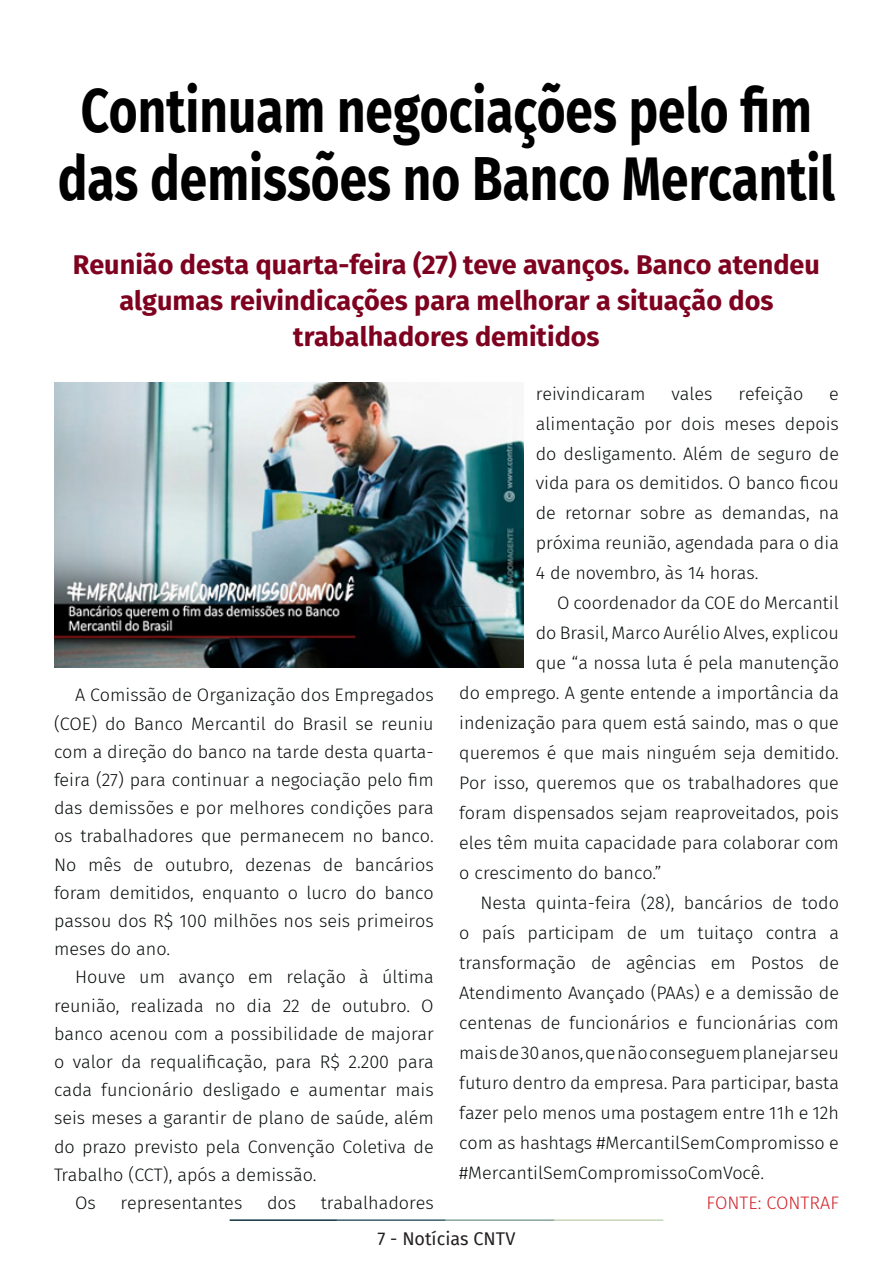
<style>
.page{position:relative;width:893px;height:1263px;background:#fff}
.page>*{position:absolute;margin:0;border:0;box-sizing:border-box;transform-origin:0 0}
.t1{font:700 61.8px/67.5px "Fira Sans";color:#000001;text-align:center;scale:.8 1}
.t2{font:700 27px/36px "Fira Sans";color:#7e0220;text-align:center}
.t3{font:300 18px/28.2px "Fira Sans";color:#080d0b;text-align:justify}
.t4{font:18px "Fira Sans";color:#231f20}
.t5{font:300 18px "Fira Sans";color:#d1232a}
</style>
<div class="page">
<hr style="left:230px;top:1219px;width:107px;height:2px;background:#0e323f">
<hr style="left:337px;top:1219px;width:109px;height:2px;background:#3a5f6d">
<hr style="left:446px;top:1219px;width:109px;height:2px;background:#87a59a">
<hr style="left:555px;top:1219px;width:108px;height:2px;background:#c6d5b7">
<img style="left:54px;top:383px;width:470px;height:284px">
<p class="t1" style="left:58px;top:73px;width:973px">Continuam negociações pelo fim das demissões no Banco Mercantil</p>
<p class="t2" style="left:73px;top:245px;width:748px">Reunião desta quarta-feira (27) teve avanços. Banco atendeu algumas reivindicações para melhorar a situação dos trabalhadores demitidos</p>
<p class="t3" style="left:54px;top:681px;width:381px;text-indent:21px">A Comissão de Organização dos Empregados (COE) do Banco Mercantil do Brasil se reuniu com a direção do banco na tarde desta quarta&shy;feira (27) para continuar a negociação pelo fim das demissões e por melhores condições para os trabalhadores que permanecem no banco.<br>No mês de outubro, dezenas de bancários foram demitidos, enquanto o lucro do banco passou dos R$ 100 milhões nos seis primeiros meses do ano.</p>
<p class="t3" style="left:54px;top:963px;width:381px;text-indent:21px">Houve um avanço em relação à última reunião, realizada no dia 22 de outubro. O banco acenou com a possibilidade de majorar o valor da requalificação, para R$ 2.200 para cada funcionário desligado e aumentar mais seis meses a garantir de plano de saúde, além do prazo previsto pela Convenção Coletiva de Trabalho (CCT), após a demissão.</p>
<p class="t3" style="left:75px;top:1188px;width:22px">Os</p>
<p class="t3" style="left:121px;top:1188px;width:123px">representantes</p>
<p class="t3" style="left:267px;top:1188px;width:31px">dos</p>
<p class="t3" style="left:321px;top:1188px;width:114px">trabalhadores</p>
<p class="t3" style="left:536px;top:379px;width:111px">reivindicaram</p>
<p class="t3" style="left:671px;top:379px;width:43px">vales</p>
<p class="t3" style="left:739px;top:379px;width:66px">refeição</p>
<p class="t3" style="left:536px;top:378px;width:305px;line-height:30px;text-indent:293px">e alimentação por dois meses depois do desligamento. Além de seguro de vida para os demitidos. O banco ficou de retornar sobre as demandas, na próxima reunião, agendada para o dia 4 de novembro, às 14 horas.</p>
<p class="t3" style="left:557px;top:589px;width:283px">O coordenador da COE do Mercantil</p>
<p class="t3" style="left:536px;top:619px;width:305px">do Brasil, Marco Aurélio Alves, explicou</p>
<p class="t3" style="left:536px;top:649px;width:305px">que “a nossa luta é pela manutenção</p>
<p class="t3" style="left:459px;top:679px;width:381px">do emprego. A gente entende a importância da</p>
<p class="t3" style="left:459px;top:709px;width:381px">indenização para quem está saindo, mas o que</p>
<p class="t3" style="left:459px;top:739px;width:381px">queremos é que mais ninguém seja demitido.</p>
<p class="t3" style="left:459px;top:769px;width:381px">Por isso, queremos que os trabalhadores que</p>
<p class="t3" style="left:459px;top:799px;width:381px">foram dispensados sejam reaproveitados, pois</p>
<p class="t3" style="left:459px;top:829px;width:381px">eles têm muita capacidade para colaborar com</p>
<p class="t3" style="left:459px;top:859px;width:204px">o crescimento do banco.”</p>
<p class="t3" style="left:459px;top:888px;width:381px;line-height:30px;text-indent:21px">Nesta quinta-feira (28), bancários de todo o país participam de um tuitaço contra a transformação de agências em Postos de Atendimento Avançado (PAAs) e a demissão de centenas de funcionários e funcionárias com mais de 30 anos, que não conseguem planejar seu futuro dentro da empresa. Para participar, basta fazer pelo menos uma postagem entre 11h e 12h com as hashtags #MercantilSemCompromisso e #MercantilSemCompromissoComVocê.</p>
<p class="t5" style="left:706px;top:1190px;width:134px">FONTE: CONTRAF</p>
<p class="t4" style="left:378px;top:1225px;width:139px">7 - Notícias CNTV</p>
</div>
